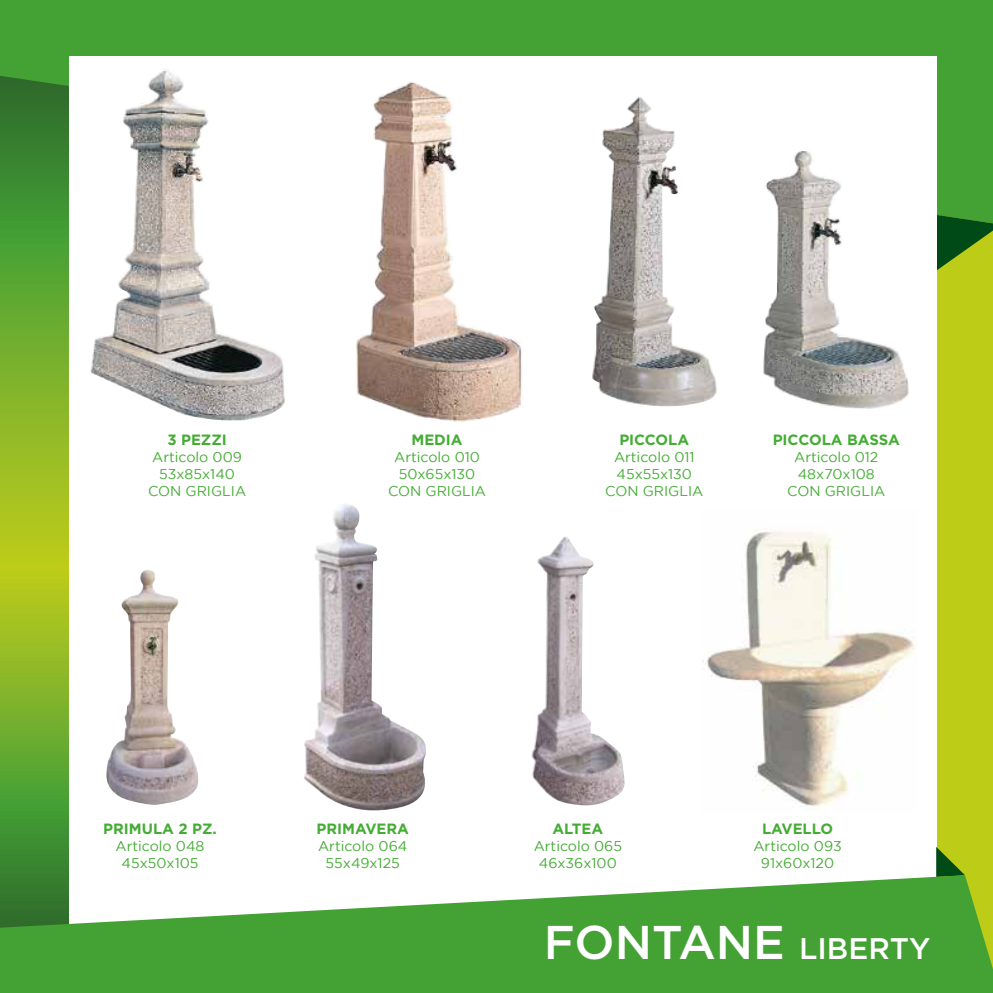
<style>
.page{position:relative;width:993px;height:993px;background:#fff}
.page>*{position:absolute;margin:0;border:0;box-sizing:border-box;transform-origin:0 0}
.t1{font:500 47.25px "Gotham";color:#fff}
.t2{font:700 14.88px "Gotham";color:#44ac34}
.t3{font:14.17px/17px "Gotham";color:#44ac34;text-align:center}
.s1{font-size:29.75px}
</style>
<div class="page">
<svg style="left:0;top:223px;width:68px;height:651px;background:#7bb12a"></svg>
<svg style="left:0;top:0;width:992px;height:223px;background:#439d34"></svg>
<svg style="left:936px;top:191px;width:56px;height:683px;background:#b0c51c"></svg>
<div style="left:68px;top:56px;width:868px;height:878px;background:#fff"></div>
<svg style="left:936px;top:846px;width:28px;height:28px"></svg>
<svg style="left:0;top:874px;width:992px;height:118px;fill:#44a134"></svg>
<img style="left:531px;top:537px;width:94px;height:268px">
<img style="left:106px;top:570px;width:92px;height:235px">
<img style="left:356px;top:82px;width:166px;height:340px">
<img style="left:763px;top:151px;width:146px;height:258px">
<img style="left:592px;top:97px;width:125px;height:310px">
<img style="left:90px;top:70px;width:195px;height:351px">
<img style="left:304px;top:504px;width:122px;height:307px">
<img style="left:702px;top:529px;width:213px;height:281px">
<p class="t2" style="left:167px;top:431px;width:61px">3 PEZZI</p>
<p class="t3" style="left:148px;top:448px;width:100px">Articolo 009<br>53x85x140<br>CON GRIGLIA</p>
<p class="t2" style="left:411px;top:431px;width:53px">MEDIA</p>
<p class="t3" style="left:388px;top:448px;width:100px">Articolo 010<br>50x65x130<br>CON GRIGLIA</p>
<p class="t2" style="left:619px;top:431px;width:71px">PICCOLA</p>
<p class="t3" style="left:605px;top:448px;width:100px">Articolo 011<br>45x55x130<br>CON GRIGLIA</p>
<p class="t2" style="left:772px;top:431px;width:129px">PICCOLA BASSA</p>
<p class="t3" style="left:787px;top:448px;width:100px">Articolo 012<br>48x70x108<br>CON GRIGLIA</p>
<p class="t2" style="left:103px;top:819px;width:115px">PRIMULA 2 PZ.</p>
<p class="t3" style="left:115px;top:836px;width:90px">Articolo 048<br>45x50x105</p>
<p class="t2" style="left:316px;top:819px;width:94px">PRIMAVERA</p>
<p class="t3" style="left:318px;top:836px;width:91px">Articolo 064<br>55x49x125</p>
<p class="t2" style="left:552px;top:819px;width:52px">ALTEA</p>
<p class="t3" style="left:533px;top:836px;width:90px">Articolo 065<br>46x36x100</p>
<p class="t2" style="left:761px;top:819px;width:73px">LAVELLO</p>
<p class="t3" style="left:753px;top:836px;width:90px">Articolo 093<br>91x60x120</p>
<h1 class="t1" style="left:543px;top:911px;width:388px">FONTANE <span class="s1">LIBERTY</span></h1>
</div>
